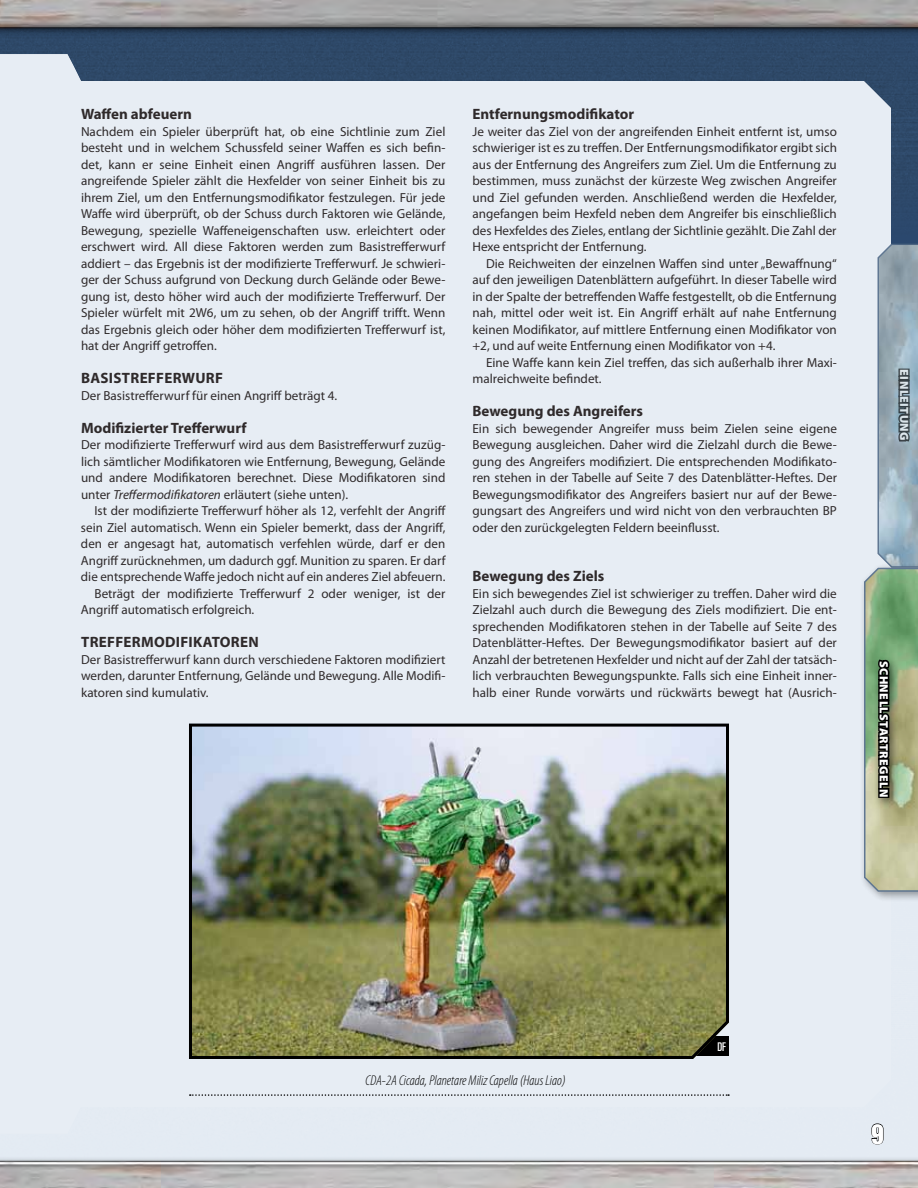
<style>
.page{position:relative;width:918px;height:1188px;background:#e7edf4}
.page>*{position:absolute;margin:0;border:0;box-sizing:border-box;transform-origin:0 0}
.t1{font:27px "Impact LT Std";color:#fff}
.t2{font:700 15px "Myriad Pro";color:#2f2a2b}
.t3{font:italic 300 condensed 14.25px "Myriad Pro";color:#000}
.t4{font:13.2px/16.5px "Myriad Pro";color:#2f2a2b;text-align:justify}
.t5{font:900 12px "Myriad Pro";letter-spacing:.035em;color:#fff}
.t6{font:ultra-condensed 12px "Univers LT Std";color:#fff}
.s1{font-style:italic}
</style>
<div class="page">
<div style="left:891px;top:142px;width:27px;height:100px;background:#2d486a"></div>
<div style="left:859px;top:562px;width:59px;height:341px;background:#000;opacity:.5"></div>
<svg style="left:863px;top:242px;width:55px;height:650px;background:#9cada0"></svg>
<img style="left:189px;top:723px;width:540px;height:319px">
<img style="left:0;top:0;width:918px;height:142px">
<img style="left:0;top:1042px;width:918px;height:146px">
<p class="t2" style="left:81px;top:104px;width:112px">Waffen abfeuern</p>
<p class="t4" style="left:81px;top:123px;width:366px">Nachdem ein Spieler überprüft hat, ob eine Sichtlinie zum Ziel besteht und in welchem Schussfeld seiner Waffen es sich befin&shy;det, kann er seine Einheit einen Angriff ausführen lassen. Der angreifende Spieler zählt die Hexfelder von seiner Einheit bis zu ihrem Ziel, um den Entfernungsmodifikator festzulegen. Für jede Waffe wird überprüft, ob der Schuss durch Faktoren wie Gelände, Bewegung, spezielle Waffeneigenschaften usw. erleichtert oder erschwert wird. All diese Faktoren werden zum Basistrefferwurf addiert – das Ergebnis ist der modifizierte Trefferwurf. Je schwieri&shy;ger der Schuss aufgrund von Deckung durch Gelände oder Bewe&shy;gung ist, desto höher wird auch der modifizierte Trefferwurf. Der Spieler würfelt mit 2W6, um zu sehen, ob der Angriff trifft. Wenn das Ergebnis gleich oder höher dem modifizierten Trefferwurf ist, hat der Angriff getroffen.</p>
<p class="t2" style="left:81px;top:368px;width:19px">Basistre</p>
<p class="t2" style="left:148px;top:368px;width:77px">fferwurf</p>
<p class="t4" style="left:81px;top:387px;width:258px">Der Basistrefferwurf für einen Angriff beträgt 4.</p>
<p class="t2" style="left:81px;top:418px;width:167px">Modifizierter Trefferwurf</p>
<p class="t4" style="left:81px;top:436px;width:366px">Der modifizierte Trefferwurf wird aus dem Basistrefferwurf zuzüg&shy;lich sämtlicher Modifikatoren wie Entfernung, Bewegung, Gelände und andere Modifikatoren berechnet. Diese Modifikatoren sind unter <span class="s1">Treffermodifikatoren</span> erläutert (siehe unten).</p>
<p class="t4" style="left:94px;top:502px;width:353px">Ist der modifizierte Trefferwurf höher als 12, verfehlt der Angriff</p>
<p class="t4" style="left:81px;top:519px;width:366px">sein Ziel automatisch. Wenn ein Spieler bemerkt, dass der Angriff,</p>
<p class="t4" style="left:81px;top:535px;width:366px">den er angesagt hat, automatisch verfehlen würde, darf er den</p>
<p class="t4" style="left:81px;top:552px;width:366px">Angriff zurücknehmen, um dadurch ggf. Munition zu sparen. Er darf</p>
<p class="t4" style="left:81px;top:568px;width:366px">die entsprechende Waffe jedoch nicht auf ein anderes Ziel abfeuern.</p>
<p class="t4" style="left:94px;top:585px;width:352px">Beträgt der modifizierte Trefferwurf 2 oder weniger, ist der</p>
<p class="t4" style="left:81px;top:601px;width:175px">Angriff automatisch erfolgreich.</p>
<p class="t2" style="left:81px;top:632px;width:54px">Treffermo</p>
<p class="t2" style="left:165px;top:632px;width:34px">difikatoren</p>
<p class="t4" style="left:81px;top:651px;width:366px">Der Basistrefferwurf kann durch verschiedene Faktoren modifiziert werden, darunter Entfernung, Gelände und Bewegung. Alle Modifi&shy;katoren sind kumulativ.</p>
<p class="t2" style="left:472px;top:104px;width:163px">Entfernungsmodifikator</p>
<p class="t4" style="left:472px;top:123px;width:366px">Je weiter das Ziel von der angreifenden Einheit entfernt ist, umso schwieriger ist es zu treffen. Der Entfernungsmodifikator ergibt sich aus der Entfernung des Angreifers zum Ziel. Um die Entfernung zu bestimmen, muss zunächst der kürzeste Weg zwischen Angreifer und Ziel gefunden werden. Anschließend werden die Hexfelder, angefangen beim Hexfeld neben dem Angreifer bis einschließlich des Hexfeldes des Zieles, entlang der Sichtlinie gezählt. Die Zahl der Hexe entspricht der Entfernung.</p>
<p class="t4" style="left:472px;top:255px;width:366px;text-indent:14px">Die Reichweiten der einzelnen Waffen sind unter „Bewaffnung“ auf den jeweiligen Datenblättern aufgeführt. In dieser Tabelle wird in der Spalte der betreffenden Waffe festgestellt, ob die Entfernung nah, mittel oder weit ist. Ein Angriff erhält auf nahe Entfernung keinen Modifikator, auf mittlere Entfernung einen Modifikator von +2, und auf weite Entfernung einen Modifikator von +4.</p>
<p class="t4" style="left:472px;top:354px;width:366px;text-indent:14px">Eine Waffe kann kein Ziel treffen, das sich außerhalb ihrer Maxi&shy;malreichweite befindet.</p>
<p class="t2" style="left:472px;top:401px;width:172px">Bewegung des Angreifers</p>
<p class="t4" style="left:472px;top:420px;width:366px">Ein sich bewegender Angreifer muss beim Zielen seine eigene Bewegung ausgleichen. Daher wird die Zielzahl durch die Bewe&shy;gung des Angreifers modifiziert. Die entsprechenden Modifikato&shy;ren stehen in der Tabelle auf Seite 7 des Datenblätter-Heftes. Der Bewegungsmodifikator des Angreifers basiert nur auf der Bewe&shy;gungsart des Angreifers und wird nicht von den verbrauchten BP oder den zurückgelegten Feldern beeinflusst.</p>
<p class="t2" style="left:472px;top:566px;width:133px">Bewegung des Ziels</p>
<p class="t4" style="left:472px;top:585px;width:366px">Ein sich bewegendes Ziel ist schwieriger zu treffen. Daher wird die Zielzahl auch durch die Bewegung des Ziels modifiziert. Die ent&shy;sprechenden Modifikatoren stehen in der Tabelle auf Seite 7 des Datenblätter-Heftes. Der Bewegungsmodifikator basiert auf der Anzahl der betretenen Hexfelder und nicht auf der Zahl der tatsäch&shy;lich verbrauchten Bewegungspunkte. Falls sich eine Einheit inner&shy;halb einer Runde vorwärts und rückwärts bewegt hat (Ausrich-</p>
<p class="t5" style="left:912px;top:369px;width:73px;rotate:90deg">einleitung</p>
<p class="t5" style="left:892px;top:661px;width:138px;rotate:90deg">schnellstartregeln</p>
<p class="t3" style="left:366px;top:1072px;width:201px">CDA-2A Cicada, Planetare Miliz Capella (Haus Liao)</p>
<p class="t6" style="left:717px;top:1039px;width:10px">DF</p>
<h1 class="t1" style="left:871px;top:1118px;width:14px">9</h1>
</div>
